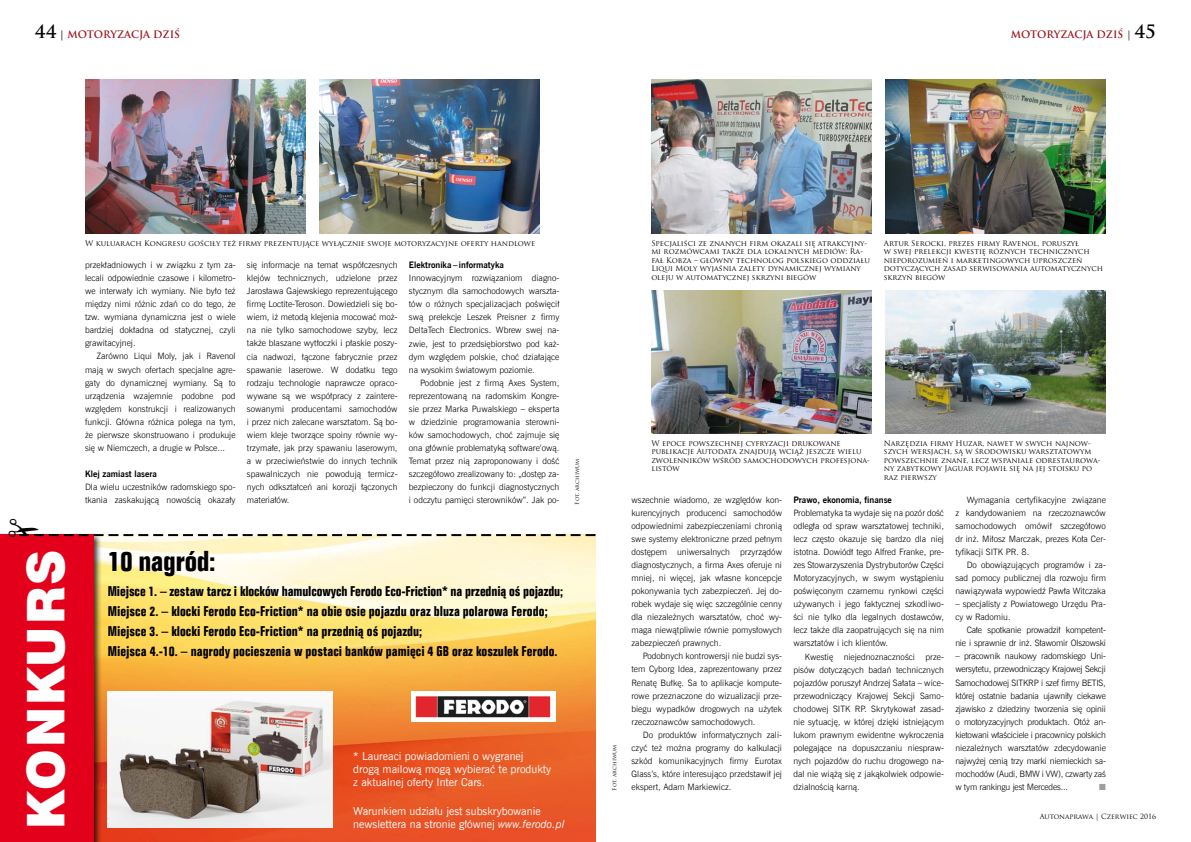
<style>
.page{position:relative;width:1191px;height:842px;background:#fff}
.page>*{position:absolute;margin:0;border:0;box-sizing:border-box;transform-origin:0 0}
.t1{font:52px "Swis 721 Blk EU";letter-spacing:.04em;color:#fff;scale:.95 1}
.t2{font:28px "Folio Bd Cn EU";letter-spacing:-.015em;color:#000;scale:1.05 1}
.t3{font:13.7px/20px "Folio Bd Cn EU";color:#000}
.t4{font:11px/13px "News Goth EU";color:#fff}
.t5{font:700 10px "Trajan Pro";color:#9a141c}
.t6{font:8.8px/13px "News Goth Lt EU";color:#000;text-align:justify}
.t7{font:8.8px/13px "News Goth Lt EU";letter-spacing:-.02em;color:#000;text-align:right}
.t8{font:700 8.8px "News Goth EU";color:#000}
.t9{font:8.8px "Zapf Dingbats ITC";color:#9c9e9f}
.t10{font:7.5px/8.5px "Trajan Pro";color:#000}
.t11{font:7px "Trajan Pro";color:#000}
.t12{font:5.5px "Trajan Pro";letter-spacing:-.005em;color:#000}
.s1{font-size:18px;color:#000}
.s2{color:#000}
.s3{font-weight:400;color:#000}
.s4{font-style:italic}
</style>
<div class="page">
<img style="left:85px;top:79px;width:220px;height:155px">
<img style="left:651px;top:79px;width:220px;height:155px">
<img style="left:651px;top:291px;width:220px;height:143px">
<img style="left:319px;top:79px;width:220px;height:155px">
<img style="left:885px;top:79px;width:221px;height:155px">
<img style="left:885px;top:291px;width:221px;height:143px">
<img style="left:102px;top:537px;width:493px;height:305px">
<div style="left:0;top:533px;width:102px;height:309px;background:#000;opacity:.75"></div>
<div style="left:0;top:534px;width:93px;height:308px;background:#e2001a"></div>
<img style="left:108px;top:691px;width:224px;height:137px">
<img style="left:411px;top:691px;width:144px;height:31px">
<svg style="left:9px;top:533px;width:586px;height:4px"></svg>
<p class="t5" style="left:35px;top:28px;width:147px"><span class="s1">44</span> <span class="s2">|</span> MOTORYZACJA DZIŚ</p>
<p class="t5" style="left:1010px;top:28px;width:147px">MOTORYZACJA DZIŚ <span class="s3">|</span> <span class="s1">45</span></p>
<p class="t10" style="left:85px;top:239px;width:452px">W kuluarach Kongresu gościły też firmy prezentujące wyłącznie swoje motoryzacyjne oferty handlowe</p>
<p class="t10" style="left:651px;top:239px;width:220px">Specjaliści ze znanych firm okazali się atrakcyjny&shy;mi rozmówcami także dla lokalnych mediów: Ra&shy;fał Kobza – główny technolog polskiego oddziału Liqui Moly wyjaśnia zalety dynamicznej wymiany oleju w automatycznej skrzyni biegów</p>
<p class="t10" style="left:883px;top:239px;width:221px">Artur Serocki, prezes firmy Ravenol, poruszył<br>w swej prelekcji kwestię róznych technicznych nieporozumień i marketingowych uproszczeń dotyczących zasad serwisowania automatycznych skrzyń biegów</p>
<p class="t6" style="left:247px;top:259px;width:152px">się informacje na temat współczesnych klejów technicznych, udzielone przez Jarosława Gajewskiego reprezentującego firmę Loctite-Teroson. Dowiedzieli się bo&shy;wiem, iż metodą klejenia mocować moż&shy;na nie tylko samochodowe szyby, lecz także blaszane wytłoczki i płaskie poszy&shy;cia nadwozi, łączone fabrycznie przez spawanie laserowe. W dodatku tego rodzaju technologie naprawcze opraco&shy;wywane są we współpracy z zaintere&shy;sowanymi producentami samochodów i przez nich zalecane warsztatom. Są bo&shy;wiem kleje tworzące spoiny równie wy&shy;trzymałe, jak przy spawaniu laserowym, a w przeciwieństwie do innych technik spawalniczych nie powodują termicz&shy;nych odkształceń ani korozji łączonych materiałów.</p>
<p class="t8" style="left:409px;top:260px;width:96px">Elektronika – informatyka</p>
<p class="t6" style="left:85px;top:259px;width:152px">przekładniowych i w związku z tym za&shy;lecali odpowiednie czasowe i kilometro&shy;we interwały ich wymiany. Nie było też między nimi różnic zdań co do tego, że tzw. wymiana dynamiczna jest o wiele bardziej dokładna od statycznej, czyli grawitacyjnej.</p>
<p class="t6" style="left:85px;top:350px;width:152px;text-indent:11px">Zarówno Liqui Moly, jak i Ravenol mają w swych ofertach specjalne agre&shy;gaty do dynamicznej wymiany. Są to urządzenia wzajemnie podobne pod względem konstrukcji i realizowanych funkcji. Główna różnica polega na tym, że pierwsze skonstruowano i produkuje się w Niemczech, a drugie w Polsce...</p>
<p class="t8" style="left:85px;top:468px;width:73px">Klej zamiast lasera</p>
<p class="t6" style="left:85px;top:480px;width:152px">Dla wielu uczestników radomskiego spo&shy;tkania zaskakującą nowością okazały</p>
<p class="t6" style="left:409px;top:272px;width:152px">Innowacyjnym rozwiązaniom diagno&shy;stycznym dla samochodowych warszta&shy;tów o różnych specjalizacjach poświęcił swą prelekcje Leszek Preisner z firmy DeltaTech Electronics. Wbrew swej na&shy;zwie, jest to przedsiębiorstwo pod każ&shy;dym względem polskie, choć działające na wysokim światowym poziomie.</p>
<p class="t6" style="left:409px;top:376px;width:152px;text-indent:11px">Podobnie jest z firmą Axes System, reprezentowaną na radomskim Kongre&shy;sie przez Marka Puwalskiego – eksperta w dziedzinie programowania sterowni&shy;ków samochodowych, choć zajmuje się ona głównie problematyką software’ową.<br>Temat przez nią zaproponowany i dość szczegółowo zrealizowany to: „dostęp za&shy;bezpieczony do funkcji diagnostycznych i odczytu pamięci sterowników”. Jak po-</p>
<p class="t10" style="left:883px;top:438px;width:218px">Narzędzia firmy Huzar, nawet w swych najnow&shy;szych wersjach, są w środowisku warsztatowym powszechnie znane, lecz wspaniale odrestaurowa&shy;ny zabytkowy Jaguar pojawił się na jej stoisku po raz pierwszy</p>
<p class="t10" style="left:651px;top:439px;width:220px">W epoce powszechnej cyfryzacji drukowane publikacje Autodata znajdują wciąż jeszcze wielu zwolenników wśród samochodowych profesjona&shy;listów</p>
<p class="t12" style="left:573px;top:505px;width:47px;rotate:-90deg">Fot. archiwum</p>
<p class="t6" style="left:955px;top:493px;width:152px;text-indent:11px">Wymagania certyfikacyjne związane z kandydowaniem na rzeczoznawców samochodowych omówił szczegółowo dr inż. Miłosz Marczak, prezes Koła Cer&shy;tyfikacji SITK PR. 8.</p>
<p class="t6" style="left:955px;top:559px;width:152px;text-indent:11px">Do obowiązujących programów i za&shy;sad pomocy publicznej dla rozwoju firm nawiązywała wypowiedź Pawła Witczaka</p>
<p class="t6" style="left:955px;top:598px;width:152px">– specjalisty z Powiatowego Urzędu Pra&shy;cy w Radomiu.</p>
<p class="t7" style="left:955px;top:624px;width:152px">Całe spotkanie prowadził kompetent&shy;nie i sprawnie dr inż. Sławomir Olszowski</p>
<p class="t6" style="left:955px;top:650px;width:152px">– pracownik naukowy radomskiego Uni&shy;wersytetu, przewodniczący Krajowej Sekcji Samochodowej SITKRP i szef firmy BETIS, której ostatnie badania ujawniły ciekawe zjawisko z dziedziny tworzenia się opinii o motoryzacyjnych produktach. Otóż an&shy;kietowani właściciele i pracownicy polskich niezależnych warsztatów zdecydowanie najwyżej cenią trzy marki niemieckich sa&shy;mochodów (Audi, BMW i VW), czwarty zaś</p>
<p class="t8" style="left:793px;top:494px;width:100px">Prawo, ekonomia, finanse</p>
<p class="t6" style="left:793px;top:506px;width:152px">Problematyka ta wydaje się na pozór dość odległa od spraw warsztatowej techniki, lecz często okazuje się bardzo dla niej istotna. Dowiódł tego Alfred Franke, pre&shy;zes Stowarzyszenia Dystrybutorów Części Motoryzacyjnych, w swym wystąpieniu poświęconym czarnemu rynkowi części używanych i jego faktycznej szkodliwo&shy;ści nie tylko dla legalnych dostawców, lecz także dla zaopatrujących się na nim warsztatów i ich klientów.</p>
<p class="t6" style="left:793px;top:650px;width:152px;text-indent:11px">Kwestię niejednoznaczności prze&shy;pisów dotyczących badań technicznych pojazdów poruszył Andrzej Sałata – wice&shy;przewodniczący Krajowej Sekcji Samo&shy;chodowej SITK RP. Skrytykował zasad&shy;nie sytuację, w której dzięki istniejącym lukom prawnym ewidentne wykroczenia polegające na dopuszczaniu niespraw&shy;nych pojazdów do ruchu drogowego na&shy;dal nie wiążą się z jakąkolwiek odpowie&shy;dzialnością karną.</p>
<p class="t6" style="left:631px;top:493px;width:152px">wszechnie wiadomo, ze względów kon&shy;kurencyjnych producenci samochodów odpowiednimi zabezpieczeniami chronią swe systemy elektroniczne przed pełnym dostępem uniwersalnych przyrządów diagnostycznych, a firma Axes oferuje ni mniej, ni więcej, jak własne koncepcje pokonywania tych zabezpieczeń. Jej do&shy;robek wydaje się więc szczególnie cenny dla niezależnych warsztatów, choć wy&shy;maga niewątpliwie równie pomysłowych zabezpieczeń prawnych.</p>
<p class="t6" style="left:631px;top:650px;width:152px;text-indent:11px">Podobnych kontrowersji nie budzi sys&shy;tem Cyborg Idea, zaprezentowany przez Renatę Bułkę. Sa to aplikacje kompute&shy;rowe przeznaczone do wizualizacji prze&shy;biegu wypadków drogowych na użytek rzeczoznawców samochodowych.</p>
<p class="t6" style="left:631px;top:728px;width:152px;text-indent:11px">Do produktów informatycznych zali&shy;czyć też można programy do kalkulacji szkód komunikacyjnych firmy Eurotax Glass’s, które interesująco przedstawił jej ekspert, Adam Markiewicz.</p>
<h1 class="t1" style="left:13px;top:829px;width:296px;rotate:-90deg">KONKURS</h1>
<h2 class="t2" style="left:108px;top:543px;width:104px">10 nagród:</h2>
<p class="t3" style="left:108px;top:582px;width:457px">Miejsce 1. – zestaw tarcz i klocków hamulcowych Ferodo Eco-Friction* na przednią oś pojazdu; Miejsce 2. – klocki Ferodo Eco-Friction* na obie osie pojazdu oraz bluza polarowa Ferodo; Miejsce 3. – klocki Ferodo Eco-Friction* na przednią oś pojazdu;<br>Miejsca 4.-10. – nagrody pocieszenia w postaci banków pamięci 4 GB oraz koszulek Ferodo.</p>
<p class="t12" style="left:611px;top:790px;width:47px;rotate:-90deg">Fot. archiwum</p>
<p class="t4" style="left:353px;top:750px;width:199px">* Laureaci powiadomieni o wygranej drogą mailową mogą wybierać te produkty z aktualnej oferty Inter Cars.</p>
<p class="t4" style="left:353px;top:805px;width:213px">Warunkiem udziału jest subskrybowanie newslettera na stronie głównej <span class="s4">www.ferodo.pl</span></p>
<p class="t7" style="left:955px;top:780px;width:114px">w tym rankingu jest Mercedes...</p>
<p class="t9" style="left:1099px;top:783px;width:8px">■</p>
<p class="t11" style="left:1039px;top:812px;width:118px">Autonaprawa | Czerwiec 2016</p>
</div>
